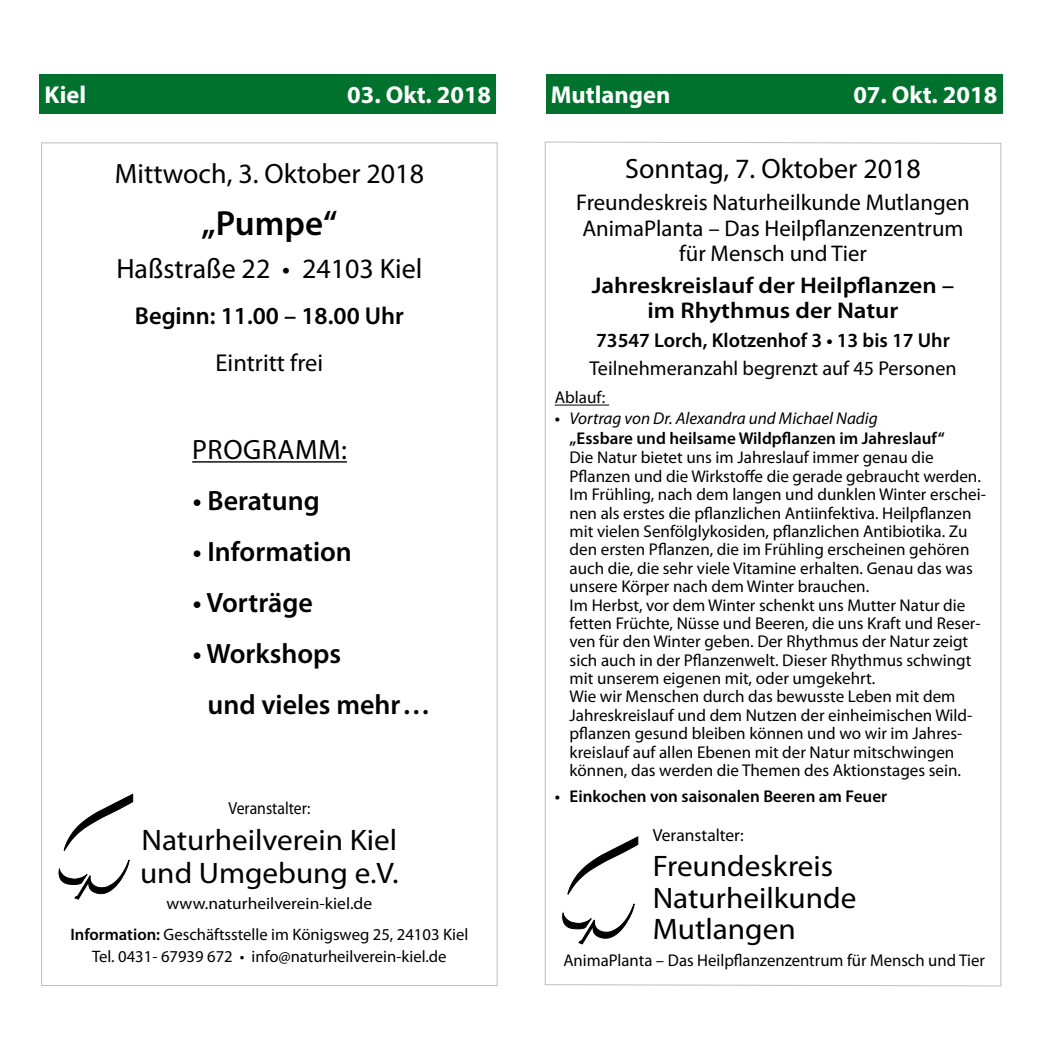
<style>
.page{position:relative;width:1042px;height:1042px;background:#fff}
.page>*{position:absolute;margin:0;border:0;box-sizing:border-box;transform-origin:0 0}
.t1{font:600 35px "Myriad Pro";color:#000}
.t2{font:29.75px/31.5px "Myriad Pro";color:#000;scale:1.05 1}
.t3{font:28px "Myriad Pro";color:#000}
.t4{font:600 28px "Myriad Pro";color:#000}
.t5{font:28px "Myriad Pro";letter-spacing:.02em;color:#000}
.t6{font:700 24.5px "Myriad Pro";color:#fff}
.t7{font:600 24.5px "Myriad Pro";color:#000}
.t8{font:24.5px "Myriad Pro";color:#000}
.t9{font:22.75px/25.4px "Myriad Pro";color:#000;text-align:center}
.t10{font:600 22.75px/25.4px "Myriad Pro";color:#000;text-align:center;scale:1.1 1}
.t11{font:20.12px "Myriad Pro";color:#000}
.t12{font:600 20.12px "Myriad Pro";color:#000}
.t13{font:17.5px "Myriad Pro";color:#000;scale:.9 1}
.t14{font:17.5px "Myriad Pro";color:#000}
.t15{font:17.15px/18.4px "Myriad Pro";color:#000}
.t16{font:600 17.15px/19.6px "Myriad Pro";color:#000}
.t17{font:16.62px/30.6px "Myriad Pro";color:#000;text-align:center;scale:1.05 1}
.t18{font:16.62px "Myriad Pro";color:#000}
.s1{color:#fff}
.s2{font-weight:600}
.s3{font-weight:400;font-style:italic}
</style>
<div class="page">
<div style="left:40px;top:74px;width:456px;height:40px;background:#00722d"></div>
<hr style="left:192px;top:461px;width:155px;height:1px;background:#000">
<svg style="left:64px;top:794px;width:69px;height:57px"></svg>
<svg style="left:59px;top:859px;width:70px;height:40px"></svg>
<div style="left:546px;top:74px;width:456px;height:40px;background:#00722d"></div>
<svg style="left:544px;top:141px;width:457px;height:846px"></svg>
<hr style="left:555px;top:405px;width:54px;height:1px;background:#000">
<svg style="left:567px;top:836px;width:71px;height:59px"></svg>
<svg style="left:562px;top:902px;width:72px;height:42px"></svg>
<h3 class="t6" style="left:45px;top:78px;width:43px">Kiel</h3>
<h3 class="t6" style="left:347px;top:78px;width:145px">03. Okt. 2018</h3>
<h3 class="t3" style="left:115px;top:157px;width:311px">Mittwoch, 3. Oktober 2018</h3>
<h1 class="t1" style="left:201px;top:201px;width:138px">„Pumpe“</h1>
<h3 class="t3" style="left:116px;top:251px;width:308px">Haßstraße 22 • 24103 Kiel</h3>
<h3 class="t7" style="left:135px;top:301px;width:271px">Beginn: 11.00 – 18.00 Uhr</h3>
<h3 class="t8" style="left:216px;top:348px;width:109px">Eintritt frei</h3>
<h3 class="t5" style="left:192px;top:432px;width:156px">PrOgraMM:</h3>
<h3 class="t4" style="left:193px;top:483px;width:128px">• Beratung</h3>
<h3 class="t4" style="left:193px;top:534px;width:161px">• Information</h3>
<h3 class="t4" style="left:193px;top:584px;width:121px">• Vorträge</h3>
<h3 class="t4" style="left:193px;top:635px;width:150px">• Workshops</h3>
<h3 class="t4" style="left:193px;top:686px;width:237px"><span class="s1">•</span> und vieles mehr...</h3>
<p class="t13" style="left:228px;top:797px;width:92px">Veranstalter:</p>
<h2 class="t2" style="left:140px;top:823px;width:248px;line-height:33.2px">Naturheilverein Kiel und Umgebung e.V.</h2>
<p class="t17" style="left:70px;top:888px;width:380px">www.naturheilverein-kiel.de<br><span class="s2">Information:</span> Geschäftsstelle im Königsweg 25, 24103 Kiel</p>
<p class="t18" style="left:92px;top:946px;width:356px">Tel. 0431- 67939 672 • info@naturheilverein-kiel.de</p>
<h3 class="t6" style="left:551px;top:78px;width:121px">Mutlangen</h3>
<h3 class="t6" style="left:853px;top:78px;width:145px">07. Okt. 2018</h3>
<h3 class="t3" style="left:625px;top:151px;width:297px">Sonntag, 7. Oktober 2018</h3>
<h3 class="t9" style="left:576px;top:190px;width:395px">Freundeskreis Naturheilkunde Mutlangen<br>AnimaPlanta – Das Heilpflanzenzentrum für Mensch und Tier</h3>
<h3 class="t10" style="left:592px;top:272px;width:331px">Jahreskreislauf der Heilpflanzen – im Rhythmus der Natur</h3>
<p class="t12" style="left:596px;top:328px;width:355px">73547 Lorch, Klotzenhof 3 • 13 bis 17 Uhr</p>
<p class="t11" style="left:589px;top:356px;width:369px">Teilnehmeranzahl begrenzt auf 45 Personen</p>
<p class="t15" style="left:555px;top:388px;width:52px">Ablauf:</p>
<p class="t16" style="left:569px;top:408px;width:377px;text-indent:-15px">• <span class="s3">Vortrag von Dr. Alexandra und Michael Nadig </span>„Essbare und heilsame Wildpflanzen im Jahreslauf“</p>
<p class="t15" style="left:569px;top:448px;width:418px">Die Natur bietet uns im Jahreslauf immer genau die Pflanzen und die Wirkstoffe die gerade gebraucht werden.<br>Im Frühling, nach dem langen und dunklen Winter erschei&shy;nen als erstes die pflanzlichen Antiinfektiva. Heilpflanzen mit vielen Senfölglykosiden, pflanzlichen Antibiotika. Zu den ersten Pflanzen, die im Frühling erscheinen gehören auch die, die sehr viele Vitamine erhalten. Genau das was unsere Körper nach dem Winter brauchen.<br>Im Herbst, vor dem Winter schenkt uns Mutter Natur die fetten Früchte, Nüsse und Beeren, die uns Kraft und Reser&shy;ven für den Winter geben. Der Rhythmus der Natur zeigt sich auch in der Pflanzenwelt. Dieser Rhythmus schwingt mit unserem eigenen mit, oder umgekehrt.<br>Wie wir Menschen durch das bewusste Leben mit dem Jahreskreislauf und dem Nutzen der einheimischen Wild&shy;pflanzen gesund bleiben können und wo wir im Jahres&shy;kreislauf auf allen Ebenen mit der Natur mitschwingen können, das werden die Themen des Aktionstages sein.</p>
<p class="t16" style="left:555px;top:786px;width:334px">• Einkochen von saisonalen Beeren am Feuer</p>
<p class="t14" style="left:653px;top:824px;width:93px">Veranstalter:</p>
<h2 class="t2" style="left:653px;top:850px;width:195px">Freundeskreis<br>Naturheilkunde<br>Mutlangen</h2>
<p class="t15" style="left:563px;top:951px;width:423px">AnimaPlanta – Das Heilpflanzenzentrum für Mensch und Tier</p>
</div>
